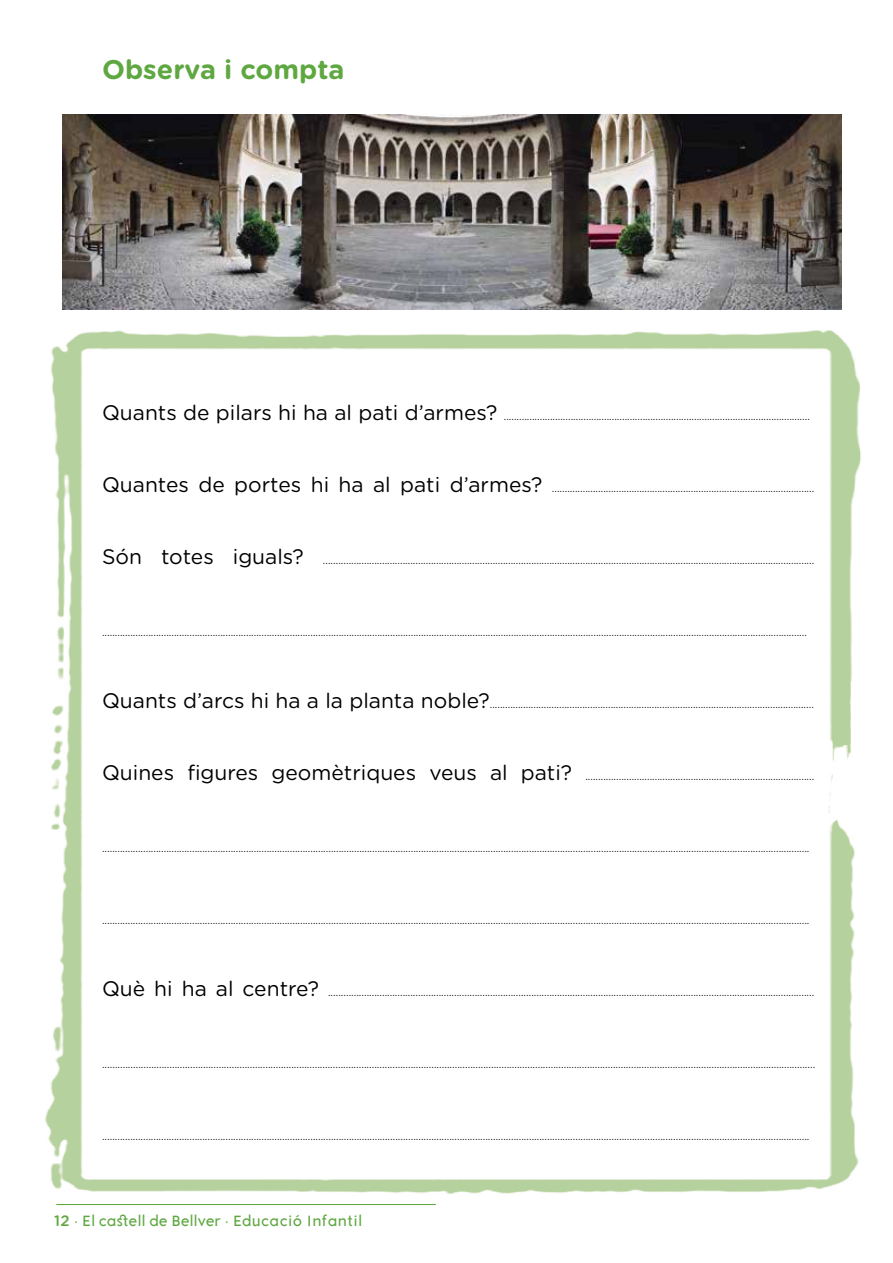
<style>
.page{position:relative;width:893px;height:1263px;background:#fff}
.page>*{position:absolute;margin:0;border:0;box-sizing:border-box;transform-origin:0 0}
.t1{font:700 27px "Gotham Rounded";color:#5fa841}
.t2{font:15px "Aron Grotesque";letter-spacing:.03em;color:#5fa841}
.t3{font:10.5px "Gotham Rounded";color:#000}
.s1{font-size:21px}
.s2{font-family:"Gotham Rounded";font-weight:500}
</style>
<div class="page">
<hr style="left:56px;top:1204px;width:380px;height:1px;background:#5fa841">
<img style="left:45px;top:330px;width:816px;height:864px">
<img style="left:63px;top:115px;width:778px;height:194px">
<h1 class="t1" style="left:102px;top:50px;width:244px">Observa i compta</h1>
<p class="t3" style="left:102px;top:409px;width:709px"><span class="s1">Quants de pilars hi ha al pati d’armes?</span> .......................................................................................................................</p>
<p class="t3" style="left:102px;top:481px;width:714px"><span class="s1">Quantes de portes hi ha al pati d’armes?</span> ......................................................................................................</p>
<p class="t3" style="left:102px;top:553px;width:714px"><span class="s1">Són totes iguals?</span> ...............................................................................................................................................................................................</p>
<p class="t3" style="left:102px;top:625px;width:706px">..................................................................................................................................................................................................................................................................................</p>
<p class="t3" style="left:102px;top:697px;width:713px"><span class="s1">Quants d’arcs hi ha a la planta noble?</span>..............................................................................................................................</p>
<p class="t3" style="left:102px;top:769px;width:714px"><span class="s1">Quines figures geomètriques veus al pati?</span> .........................................................................................</p>
<p class="t3" style="left:102px;top:841px;width:709px">...................................................................................................................................................................................................................................................................................</p>
<p class="t3" style="left:102px;top:913px;width:709px">...................................................................................................................................................................................................................................................................................</p>
<p class="t3" style="left:102px;top:985px;width:714px"><span class="s1">Què hi ha al centre?</span> .............................................................................................................................................................................................</p>
<p class="t3" style="left:102px;top:1057px;width:715px">...................................................................................................................................................................................................................................................................................</p>
<p class="t3" style="left:102px;top:1129px;width:709px">...................................................................................................................................................................................................................................................................................</p>
<h2 class="t2" style="left:54px;top:1212px;width:310px"><span class="s2">12</span> · El castell de Bellver · Educació Infantil</h2>
</div>
